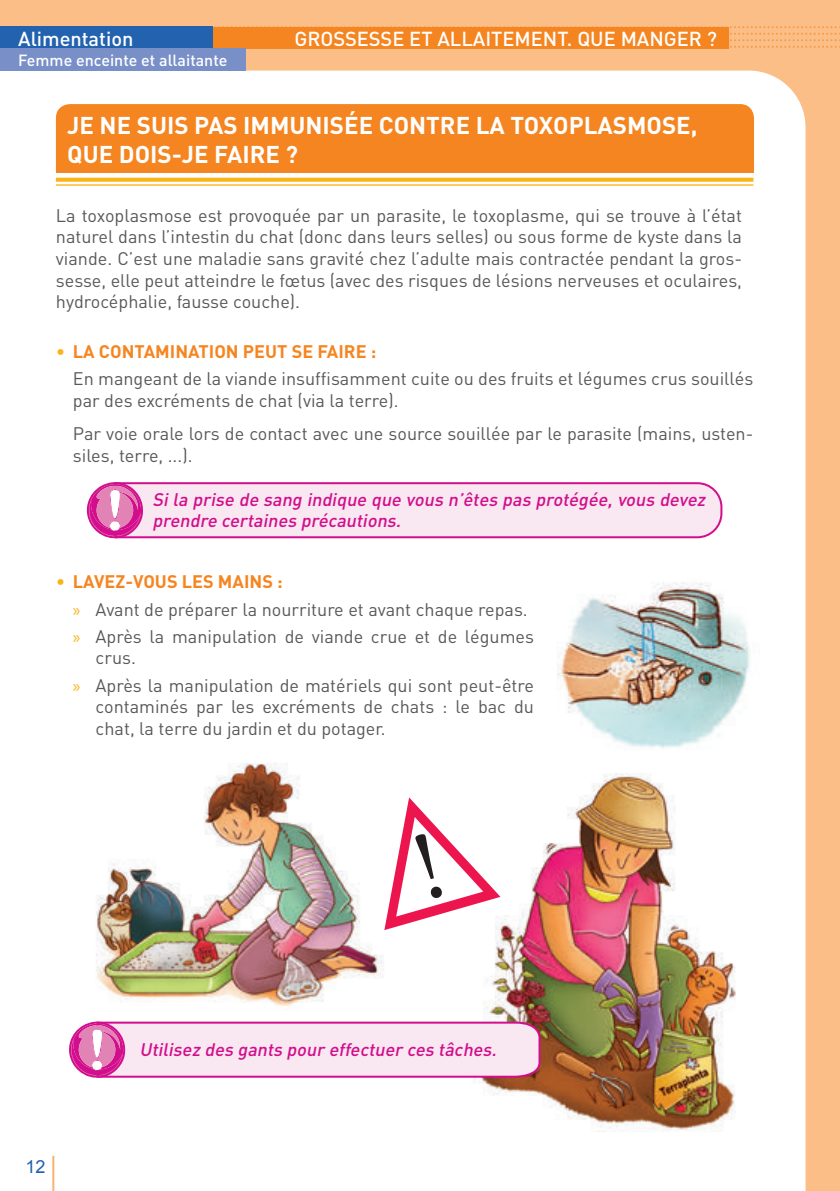
<style>
.page{position:relative;width:840px;height:1191px;background:#fff}
.page>*{position:absolute;margin:0;border:0;box-sizing:border-box;transform-origin:0 0}
.t1{font:700 24px/28.8px "DIN";color:#fff}
.t2{font:500 20px "DIN";color:#fff}
.t3{font:18px/21.6px "DIN";color:#57585a}
.t4{font:italic 500 18px/21.6px "DIN";color:#d20e8c}
.t5{font:18px "Arial";color:#2362af}
.t6{font:500 16px "DIN";color:#fff}
.s1{color:#fbb316}
.s2{font-weight:700;color:#f58520}
.s3{font-family:"Myriad Pro";color:#fbb316}
</style>
<div class="page">
<div style="left:0;top:0;width:839px;height:1191px;background:#fbbe86"></div>
<div style="left:0;top:71px;width:805px;height:1120px;background:#fff"></div>
<svg style="left:212px;top:26px;width:628px;height:22px"></svg>
<div style="left:0;top:27px;width:728px;height:21px;background:#f58520"></div>
<div style="left:0;top:26px;width:212px;height:23px;background:#2362af"></div>
<hr style="left:52px;top:1155px;width:2px;height:36px;background:#fab171">
<div style="left:0;top:48px;width:245px;height:23px;background:#798fc8"></div>
<svg style="left:53px;top:101px;width:703px;height:75px"></svg>
<svg style="left:56px;top:178px;width:697px;height:4px;fill:#fbb316"></svg>
<hr style="left:56px;top:184px;width:697px;height:2px;background:#fbb316">
<svg style="left:87px;top:481px;width:636px;height:58px"></svg>
<img style="left:471px;top:773px;width:276px;height:361px">
<img style="left:84px;top:751px;width:300px;height:259px">
<img style="left:556px;top:558px;width:211px;height:205px">
<svg style="left:384px;top:797px;width:116px;height:133px"></svg>
<svg style="left:69px;top:1020px;width:472px;height:58px"></svg>
<p class="t2" style="left:18px;top:26px;width:117px">Alimentation</p>
<p class="t2" style="left:294px;top:26px;width:424px">GROSSESSE ET ALLAITEMENT. QUE MANGER ?</p>
<p class="t6" style="left:18px;top:50px;width:210px">Femme enceinte et allaitante</p>
<h1 class="t1" style="left:67px;top:110px;width:631px">JE NE SUIS PAS IMMUNISÉE CONTRE LA TOXOPLASMOSE,<br>QUE DOIS-JE FAIRE ?</h1>
<p class="t3" style="left:56px;top:204px;width:687px;text-align:justify">La toxoplasmose est provoquée par un parasite, le toxoplasme, qui se trouve à l’état naturel dans l’intestin du chat (donc dans leurs selles) ou sous forme de kyste dans la viande. C’est une maladie sans gravité chez l’adulte mais contractée pendant la gros&shy;sesse, elle peut atteindre le fœtus (avec des risques de lésions nerveuses et oculaires, hydrocéphalie, fausse couche).</p>
<p class="t3" style="left:73px;top:338px;width:681px;line-height:27.2px;text-indent:-17px"><span class="s1">•</span> <span class="s2">LA CONTAMINATION PEUT SE FAIRE :<br></span>En mangeant de la viande insuffisamment cuite ou des fruits et légumes crus souillés</p>
<p class="t3" style="left:73px;top:384px;width:681px;line-height:33px">par des excréments de chat (via la terre).<br>Par voie orale lors de contact avec une source souillée par le parasite (mains, usten-</p>
<p class="t3" style="left:73px;top:444px;width:118px">siles, terre, ...).</p>
<p class="t4" style="left:152px;top:488px;width:558px">Sila prise de sang indique que vous n’êtes pas protégée,vous devez prendre certaines précautions.</p>
<p class="t3" style="left:73px;top:568px;width:462px;line-height:27.2px;text-indent:-17px"><span class="s1">•</span> <span class="s2">LAVEZ-VOUS LES MAINS :<br></span><span class="s3">»</span> Avant de préparer la nourriture et avant chaque repas. <span class="s3">»</span> Après la manipulation de viande crue et de légumes</p>
<p class="t3" style="left:73px;top:644px;width:462px;line-height:27.2px;text-indent:23px">crus.<br><span class="s3">»</span> Après la manipulation de matériels qui sont peut-être</p>
<p class="t3" style="left:96px;top:695px;width:439px">contaminés par les excréments de chats : le bac du chat, la terre du jardin et du potager.</p>
<p class="t5" style="left:25px;top:1155px;width:22px">12</p>
<p class="t4" style="left:139px;top:1037px;width:362px">Utilisez des gants pour effectuer ces tâches.</p>
</div>
